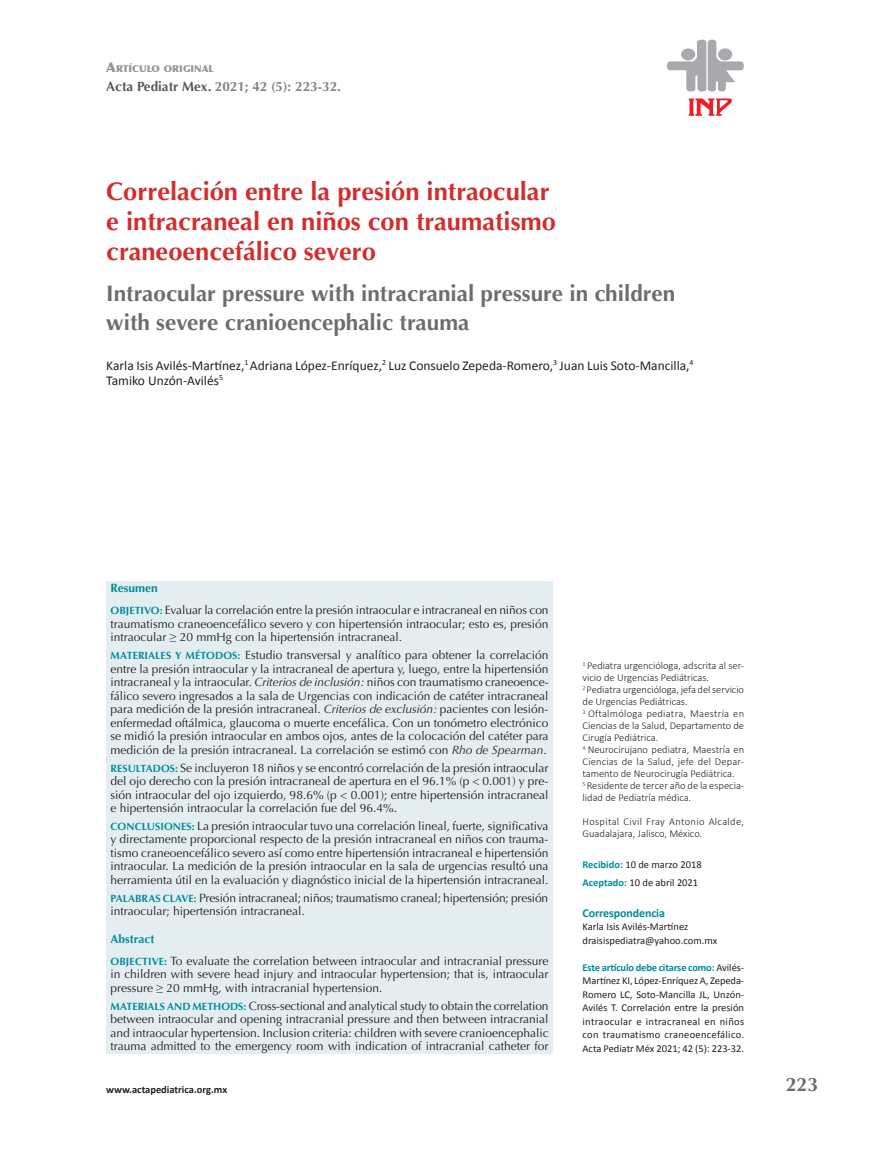
<style>
.page{position:relative;width:893px;height:1149px;background:#fff}
.page>*{position:absolute;margin:0;border:0;box-sizing:border-box;transform-origin:0 0}
.t1{font:700 25.5px/30px "Optima";color:#d22e2e}
.t2{font:700 22.5px/28.5px "Optima";color:#6c6d70}
.t3{font:700 19.5px "Optima";color:#6c6d70}
.t4{font:13.5px/15px "Calibri";color:#231f20}
.t5{font:700 13.5px "Optima";color:#808285}
.t6{font:12px/13.5px "Optima";color:#231f20}
.t7{font:700 12px "Calibri";letter-spacing:-.01em;color:#008b9a}
.t8{font:300 10.5px/12px "Calibri";color:#231f20}
.t9{font:10.5px/13.5px "Calibri";color:#231f20}
.t10{font:700 10.5px "Calibri";color:#231f20}
.t11{font:900 9.45px "Optima";color:#939598}
.s1{font-size:13.5px}
.s2{color:#57585a}
.s3{font-weight:700;color:#008b9a}
.s4{font-weight:700;font-size:10.5px;color:#008b9a}
.s5{font-style:italic}
</style>
<div class="page">
<svg style="left:689px;top:98px;width:43px;height:18px"></svg>
<svg style="left:667px;top:39px;width:77px;height:53px"></svg>
<div style="left:718px;top:48px;width:14px;height:12px;background:#a8a9ad;border-radius:50%"></div>
<div style="left:106px;top:581px;width:447px;height:472px;background:#e4eef0"></div>
<p class="t11" style="left:106px;top:62px;width:109px"><span class="s1">A</span>RTÍCULO ORIGINAL</p>
<p class="t5" style="left:106px;top:78px;width:236px"><span class="s2">Acta Pediatr Mex.</span> 2021; 42 (5): 223-32.</p>
<h1 class="t1" style="left:106px;top:176px;width:451px">Correlación entre la presión intraocular e intracraneal en niños con traumatismo craneoencefálico severo</h1>
<h2 class="t2" style="left:106px;top:279px;width:571px">Intraocular pressure with intracranial pressure in children with severe cranioencephalic trauma</h2>
<p class="t4" style="left:106px;top:357px;width:589px">Karla Isis Avilés-Martínez,<sup>1</sup> Adriana López-Enríquez,<sup>2</sup> Luz Consuelo Zepeda-Romero,<sup>3</sup> Juan Luis Soto-Mancilla,<sup>4<br></sup>Tamiko Unzón-Avilés<sup>5</sup></p>
<p class="t6" style="left:111px;top:577px;width:440px;line-height:22px"><span class="s3">Resumen<br></span><span class="s4">OBJETIVO:</span> Evaluar la correlación entre la presión intraocular e intracraneal en niños con</p>
<p class="t6" style="left:111px;top:617px;width:439px">traumatismo craneoencefálico severo y con hipertensión intraocular; esto es, presión intraocular ≥ 20 mmHg con la hipertensión intracraneal.</p>
<p class="t6" style="left:111px;top:648px;width:440px;text-align:justify"><span class="s4">MATERIALES Y MÉTODOS:</span> Estudio transversal y analítico para obtener la correlación entre la presión intraocular y la intracraneal de apertura y, luego, entre la hipertensión intracraneal y la intraocular. <span class="s5">Criterios de inclusión:</span> niños con traumatismo craneoence&shy;fálico severo ingresados a la sala de Urgencias con indicación de catéter intracraneal para medición de la presión intracraneal. <span class="s5">Criterios de exclusión:</span> pacientes con lesión&shy;enfermedad oftálmica, glaucoma o muerte encefálica. Con un tonómetro electrónico se midió la presión intraocular en ambos ojos, antes de la colocación del catéter para medición de la presión intracraneal. La correlación se estimó con <span class="s5">Rho de Spearman</span>.</p>
<p class="t6" style="left:111px;top:760px;width:439px;text-align:justify"><span class="s4">RESULTADOS:</span> Se incluyeron 18 niños y se encontró correlación de la presión intraocular del ojo derecho con la presión intracraneal de apertura en el 96.1% (p &lt; 0.001) y pre&shy;sión intraocular del ojo izquierdo, 98.6% (p &lt; 0.001); entre hipertensión intracraneal e hipertensión intraocular la correlación fue del 96.4%.</p>
<p class="t6" style="left:111px;top:819px;width:439px;text-align:justify"><span class="s4">CONCLUSIONES:</span> La presión intraocular tuvo una correlación lineal, fuerte, significativa y directamente proporcional respecto de la presión intracraneal en niños con trauma&shy;tismo craneoencefálico severo así como entre hipertensión intracraneal e hipertensión intraocular. La medición de la presión intraocular en la sala de urgencias resultó una herramienta útil en la evaluación y diagnóstico inicial de la hipertensión intracraneal.</p>
<p class="t6" style="left:111px;top:890px;width:439px"><span class="s4">PALABRAS CLAVE:</span> Presión intracraneal; niños; traumatismo craneal; hipertensión; presión intraocular; hipertensión intracraneal.</p>
<p class="t6" style="left:111px;top:927px;width:439px;line-height:22px"><span class="s3">Abstract<br></span><span class="s4">OBJECTIVE:</span> To evaluate the correlation between intraocular and intracranial pressure</p>
<p class="t6" style="left:111px;top:967px;width:439px">in children with severe head injury and intraocular hypertension; that is, intraocular pressure ≥ 20 mmHg, with intracranial hypertension.</p>
<p class="t6" style="left:111px;top:998px;width:440px;text-align:justify"><span class="s4">MATERIALS AND METHODS:</span> Cross-sectional and analytical study to obtain the correlation between intraocular and opening intracranial pressure and then between intracranial and intraocular hypertension. Inclusion criteria: children with severe cranioencephalic trauma admitted to the emergency room with indication of intracranial catheter for</p>
<p class="t8" style="left:583px;top:659px;width:163px"><sup>1</sup> Pediatra urgencióloga, adscrita al ser&shy;vicio de Urgencias Pediátricas.<br><sup>2</sup> Pediatra urgencióloga, jefa del servicio de Urgencias Pediátricas.<br><sup>3</sup> Oftalmóloga pediatra, Maestría en Ciencias de la Salud, Departamento de Cirugía Pediátrica.<br><sup>4</sup> Neurocirujano pediatra, Maestría en Ciencias de la Salud, jefe del Depar&shy;tamento de Neurocirugía Pediátrica.<br><sup>5</sup> Residente de tercer año de la especia&shy;lidad de Pediatría médica.</p>
<p class="t8" style="left:583px;top:815px;width:163px">Hospital Civil Fray Antonio Alcalde,<br>Guadalajara, Jalisco, México.</p>
<p class="t9" style="left:583px;top:854px;width:121px;line-height:18px"><span class="s3">Recibido:</span> 10 de marzo 2018<br><span class="s3">Aceptado:</span> 10 de abril 2021</p>
<p class="t7" style="left:583px;top:903px;width:84px">Correspondencia</p>
<p class="t9" style="left:583px;top:919px;width:136px">Karla Isis Avilés-Martínez draisispediatra@yahoo.com.mx</p>
<p class="t9" style="left:583px;top:959px;width:163px;text-align:justify"><span class="s3">Este artículo debe citarse como:</span> Avilés-Martínez KI, López-Enríquez A, Zepeda-Romero LC, Soto-Mancilla JL, Unzón-Avilés T. Correlación entre la presión intraocular e intracraneal en niños con traumatismo craneoencefálico.<br>Acta Pediatr Méx 2021; 42 (5): 223-32.</p>
<p class="t10" style="left:106px;top:1081px;width:122px">www.actapediatrica.org.mx</p>
<h3 class="t3" style="left:786px;top:1072px;width:34px">223</h3>
</div>
